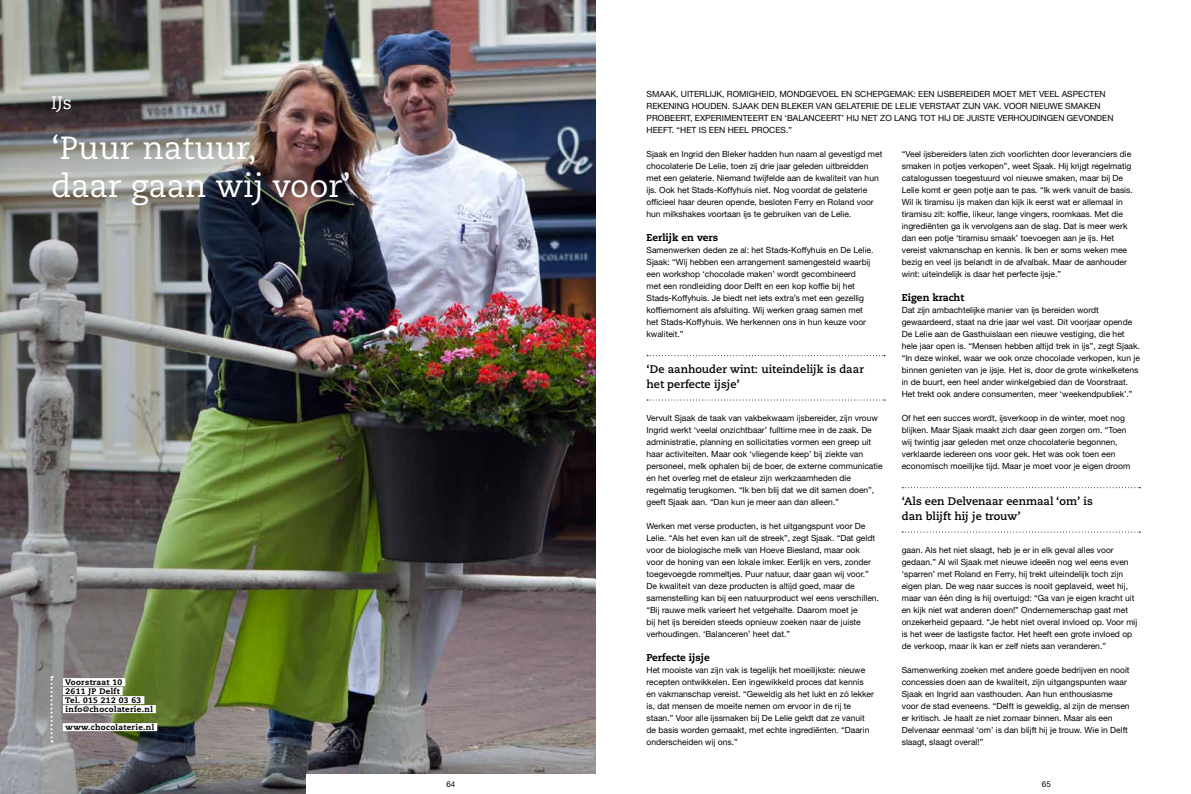
<style>
.page{position:relative;width:1191px;height:794px;background:#fff}
.page>*{position:absolute;margin:0;border:0;box-sizing:border-box;transform-origin:0 0}
.t1{font:32px/38px "Caecilia LT Std";color:#fff}
.t2{font:18px "Caecilia LT Std";color:#fff}
.t3{font:700 11px/15px "Caecilia LT Std";color:#000}
.t4{font:800 10px "Caecilia LT Std";color:#000}
.t5{font:8.5px/12px "Helvetica Neue LT Std";color:#000}
.t6{font:800 8px/9px "Caecilia LT Std";letter-spacing:.04em;color:#000}
.t7{font:8px "Helvetica Neue LT Std";color:#000}
</style>
<div class="page">
<img style="left:306px;top:0;width:289px;height:774px">
<img style="left:0;top:0;width:306px;height:794px">
<svg style="left:647px;top:355px;width:238px;height:1px"></svg>
<svg style="left:647px;top:399px;width:238px;height:1px"></svg>
<svg style="left:902px;top:487px;width:238px;height:1px"></svg>
<svg style="left:902px;top:531px;width:238px;height:1px"></svg>
<svg style="left:50px;top:676px;width:2px;height:66px"></svg>
<div style="left:63px;top:678px;width:62px;height:8px;background:#fff"></div>
<div style="left:63px;top:687px;width:60px;height:8px;background:#fff"></div>
<div style="left:63px;top:696px;width:81px;height:8px;background:#fff"></div>
<div style="left:63px;top:705px;width:93px;height:8px;background:#fff"></div>
<div style="left:63px;top:723px;width:94px;height:8px;background:#fff"></div>
<h2 class="t2" style="left:51px;top:92px;width:22px">IJs</h2>
<h1 class="t1" style="left:51px;top:130px;width:301px">‘Puur natuur,<br>daar gaan wij voor’</h1>
<p class="t6" style="left:65px;top:678px;width:89px">Voorstraat 10<br>2611 JP Delft<br>Tel. 015 212 03 63 info@chocolaterie.nl</p>
<p class="t6" style="left:66px;top:723px;width:90px">www.chocolaterie.nl</p>
<p class="t5" style="left:646px;top:88px;width:468px">Smaak, uiterlijk, romigheid, mondgevoel en schepgemak: een ijsbereider moet met veel aspecten rekening houden. Sjaak den Bleker van gelaterie De Lelie verstaat zijn vak. Voor nieuwe smaken probeert, experimenteert en ‘balanceert’ hij net zo lang tot hij de juiste verhoudingen gevonden heeft. “H et is een heel proces.”</p>
<p class="t5" style="left:646px;top:148px;width:237px">Sjaak en I ngrid den Bleker hadden hun naam al gevestigd met chocolaterie De Lelie, toen zij drie jaar geleden uitbreidden met een gelaterie. Niemand twijfelde aan de kwaliteit van hun ijs. Ook het Stads-Koffyhuis niet. Nog voordat de gelaterie officieel haar deuren opende, besloten Ferry en Roland voor hun milkshakes voortaan ijs te gebruiken van de Lelie.</p>
<p class="t4" style="left:646px;top:231px;width:73px">Eerlijk en vers</p>
<p class="t5" style="left:646px;top:244px;width:228px">Samenwerken deden ze al: het Stads-Koffyhuis en De Lelie.<br>Sjaak: “Wij hebben een arrangement samengesteld waarbij een workshop ‘chocolade maken’ wordt gecombineerd<br>met een rondleiding door Delft en een kop koffie bij het Stads-Koffyhuis. Je biedt net iets extra’s met een gezellig koffiemoment als afsluiting. Wij werken graag samen met het Stads-Koffyhuis. We herkennen ons in hun keuze voor kwaliteit.”</p>
<p class="t5" style="left:901px;top:148px;width:232px">“Veel ijsbereiders laten zich voorlichten door leveranciers die smaken in potjes verkopen”, weet Sjaak. H ij krijgt regelmatig catalogussen toegestuurd vol nieuwe smaken, maar bij De Lelie komt er geen potje aan te pas. “I k werk vanuit de basis.<br>Wil ik tiramisu ijs maken dan kijk ik eerst wat er allemaal in tiramisu zit: koffie, likeur, lange vingers, roomkaas. Met die ingrediënten ga ik vervolgens aan de slag. Dat is meer werk dan een potje ‘tiramisu smaak’ toevoegen aan je ijs. H et vereist vakmanschap en kennis. I k ben er soms weken mee bezig en veel ijs belandt in de afvalbak. M aar de aanhouder wint: uiteindelijk is daar het perfecte ijsje.”</p>
<p class="t4" style="left:901px;top:291px;width:64px">Eigen kracht</p>
<p class="t5" style="left:901px;top:304px;width:240px">Dat zijn ambachtelijke manier van ijs bereiden wordt gewaardeerd, staat na drie jaar wel vast. Dit voorjaar opende De Lelie aan de Gasthuislaan een nieuwe vestiging, die het hele jaar open is. “M ensen hebben altijd trek in ijs”, zegt Sjaak. “I n deze winkel, waar we ook onze chocolade verkopen, kun je binnen genieten van je ijsje. Het is, door de grote winkelketens in de buurt, een heel ander winkelgebied dan de Voorstraat.<br>Het trekt ook andere consumenten, meer ‘weekendpubliek’.”</p>
<p class="t5" style="left:901px;top:412px;width:230px">Of het een succes wordt, ijsverkoop in de winter, moet nog blijken. M aar Sjaak maakt zich daar geen zorgen om. “Toen wij twintig jaar geleden met onze chocolaterie begonnen, verklaarde iedereen ons voor gek. H et was ook toen een economisch moeilijke tijd. Maar je moet voor je eigen droom</p>
<p class="t3" style="left:646px;top:362px;width:219px">‘De aanhouder wint: uiteindelijk is daar het perfecte ijsje’</p>
<p class="t5" style="left:646px;top:412px;width:238px">Vervult Sjaak de taak van vakbekwaam ijsbereider, zijn vrouw<br>I ngrid werkt ‘veelal onzichtbaar’ fulltime mee in de zaak. De administratie, planning en sollicitaties vormen een greep uit haar activiteiten. M aar ook ‘vliegende keep’ bij ziekte van personeel, melk ophalen bij de boer, de externe communicatie en het overleg met de etaleur zijn werkzaamheden die regelmatig terugkomen. “I k ben blij dat we dit samen doen”, geeft Sjaak aan. “Dan kun je meer aan dan alleen.”</p>
<p class="t5" style="left:646px;top:520px;width:234px">Werken met verse producten, is het uitgangspunt voor De Lelie. “Als het even kan uit de streek”, zegt Sjaak. “Dat geldt voor de biologische melk van Hoeve Biesland, maar ook<br>voor de honing van een lokale imker. Eerlijk en vers, zonder toegevoegde rommeltjes. Puur natuur, daar gaan wij voor.” De kwaliteit van deze producten is altijd goed, maar de samenstelling kan bij een natuurproduct wel eens verschillen. “Bij rauwe melk varieert het vetgehalte. Daarom moet je<br>bij het ijs bereiden steeds opnieuw zoeken naar de juiste verhoudingen. ‘Balanceren’ heet dat.”</p>
<p class="t4" style="left:646px;top:651px;width:65px">Perfecte ijsje</p>
<p class="t5" style="left:646px;top:664px;width:229px">H et mooiste van zijn vak is tegelijk het moeilijkste: nieuwe recepten ontwikkelen. Een ingewikkeld proces dat kennis en vakmanschap vereist. “Geweldig als het lukt en zó lekker is, dat mensen de moeite nemen om ervoor in de rij te staan.” Voor alle ijssmaken bij De Lelie geldt dat ze vanuit de basis worden gemaakt, met echte ingrediënten. “Daarin onderscheiden wij ons.”</p>
<p class="t3" style="left:901px;top:494px;width:192px">‘Als een Delvenaar eenmaal ‘om’ is dan blijft hij je trouw’</p>
<p class="t5" style="left:901px;top:544px;width:237px">gaan. Als het niet slaagt, heb je er in elk geval alles voor gedaan.” Al wil Sjaak met nieuwe ideeën nog wel eens even ‘sparren’ met Roland en Ferry, hij trekt uiteindelijk toch zijn eigen plan. De weg naar succes is nooit geplaveid, weet hij, maar van één ding is hij overtuigd: “Ga van je eigen kracht uit en kijk niet wat anderen doen!” Ondernemerschap gaat met onzekerheid gepaard. “Je hebt niet overal invloed op. Voor mij is het weer de lastigste factor. H et heeft een grote invloed op de verkoop, maar ik kan er zelf niets aan veranderen.”</p>
<p class="t5" style="left:901px;top:664px;width:229px">Samenwerking zoeken met andere goede bedrijven en nooit concessies doen aan de kwaliteit, zijn uitgangspunten waar Sjaak en I ngrid aan vasthouden. Aan hun enthousiasme voor de stad eveneens. “Delft is geweldig, al zijn de mensen er kritisch. Je haalt ze niet zomaar binnen. M aar als een Delvenaar eenmaal ‘om’ is dan blijft hij je trouw. Wie in Delft slaagt, slaagt overal!”</p>
<p class="t7" style="left:446px;top:779px;width:10px">64</p>
<p class="t7" style="left:1042px;top:779px;width:10px">65</p>
</div>
